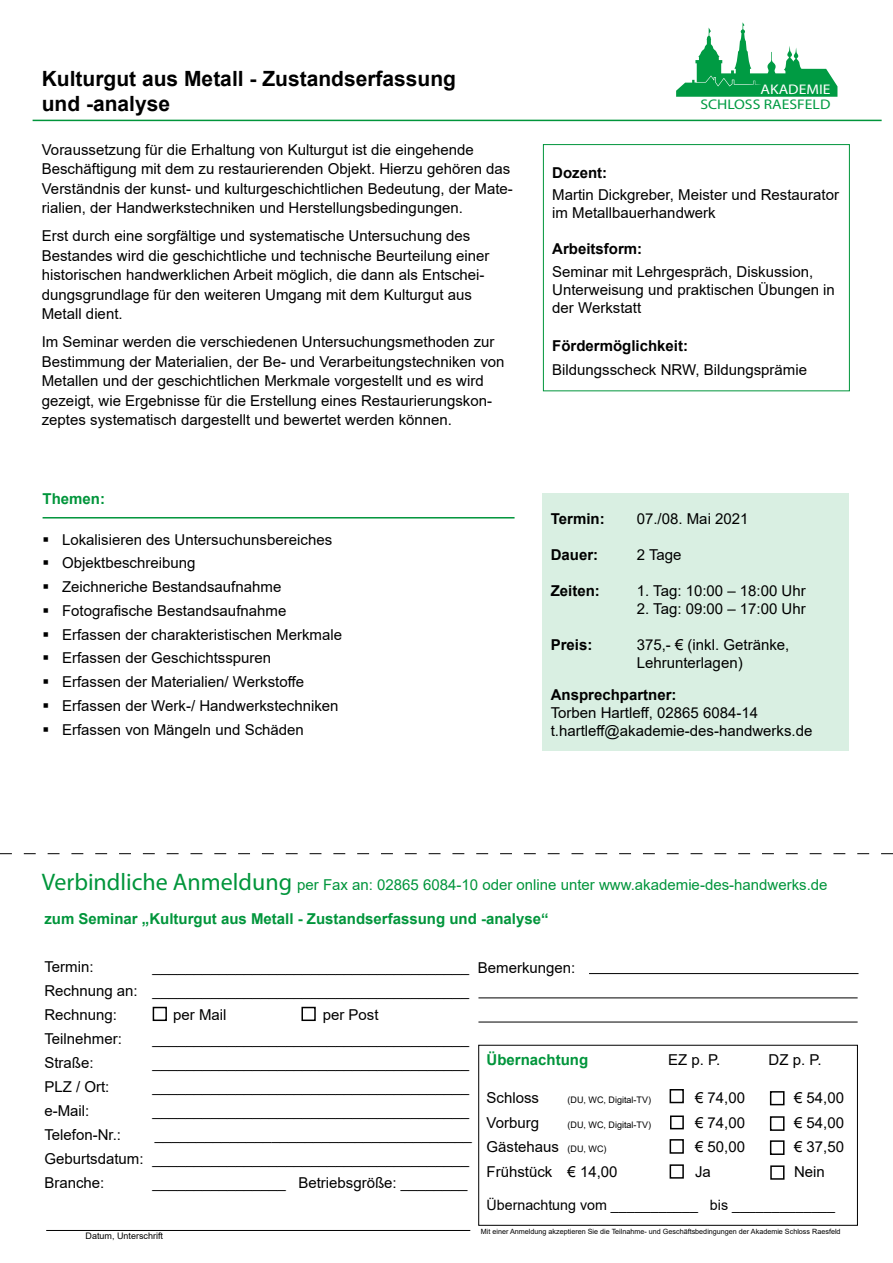
<style>
.page{position:relative;width:893px;height:1263px;background:#fff}
.page>*{position:absolute;margin:0;border:0;box-sizing:border-box;transform-origin:0 0}
.t1{font:700 21px/25.2px "Arial";color:#000}
.t2{font:15px/19.5px "Arial";color:#000}
.t3{font:15px "Arial";color:#00953b}
.t4{font:700 15px "Arial";color:#000}
.t5{font:700 15px "Arial";color:#00953b}
.t6{font:14.25px "Arial";color:#000}
.t7{font:13.95px "Myriad Pro";color:#009b43;scale:1.12 1}
.t8{font:13.95px "Myriad Pro";color:#fff;scale:1.12 1}
.t9{font:9px "Arial";color:#000}
.t10{font:7.2px "Arial";color:#000}
.s1{font-family:"Myriad Pro";font-size:24px}
.s2{font-size:9px}
</style>
<div class="page">
<svg style="left:676px;top:22px;width:161px;height:75px"></svg>
<div style="left:543px;top:144px;width:307px;height:247px;border:1px solid #00953b"></div>
<hr style="left:33px;top:120px;width:849px;height:1px;background:#00953b">
<hr style="left:46px;top:1230px;width:424px;height:1px;background:#000">
<div style="left:478px;top:1045px;width:380px;height:180px;border:1px solid #000"></div>
<div style="left:670px;top:1089px;width:14px;height:14px;border:2px solid #000"></div>
<div style="left:670px;top:1115px;width:14px;height:14px;border:2px solid #000"></div>
<div style="left:670px;top:1139px;width:14px;height:15px;border:2px solid #000"></div>
<div style="left:670px;top:1164px;width:14px;height:14px;border:2px solid #000"></div>
<div style="left:770px;top:1091px;width:14px;height:14px;border:2px solid #000"></div>
<div style="left:770px;top:1116px;width:14px;height:15px;border:2px solid #000"></div>
<div style="left:770px;top:1140px;width:14px;height:15px;border:2px solid #000"></div>
<hr style="left:589px;top:973px;width:269px;height:1px;background:#000">
<hr style="left:478px;top:997px;width:380px;height:1px;background:#000">
<div style="left:770px;top:1165px;width:14px;height:15px;border:2px solid #000"></div>
<hr style="left:478px;top:1022px;width:380px;height:1px;background:#000">
<svg style="left:0;top:853px;width:893px;height:1px"></svg>
<div style="left:542px;top:493px;width:307px;height:257px;background:#d9efe2"></div>
<hr style="left:43px;top:517px;width:472px;height:1px;background:#00953b">
<div style="left:153px;top:1007px;width:14px;height:14px;border:2px solid #000"></div>
<div style="left:301px;top:1007px;width:15px;height:14px;border:2px solid #000"></div>
<h1 class="t1" style="left:42px;top:66px;width:416px">Kulturgut aus Metall - Zustandserfassung und -analyse</h1>
<p class="t2" style="left:42px;top:140px;width:473px">Voraussetzung für die Erhaltung von Kulturgut ist die eingehende Beschäftigung mit dem zu restaurierenden Objekt. Hierzu gehören das Verständnis der kunst- und kulturgeschichtlichen Bedeutung, der Mate&shy;rialien, der Handwerkstechniken und Herstellungsbedingungen.</p>
<p class="t2" style="left:42px;top:226px;width:449px">Erst durch eine sorgfältige und systematische Untersuchung des Bestandes wird die geschichtliche und technische Beurteilung einer historischen handwerklichen Arbeit möglich, die dann als Entschei&shy;dungsgrundlage für den weiteren Umgang mit dem Kulturgut aus Metall dient.</p>
<p class="t2" style="left:42px;top:332px;width:464px">Im Seminar werden die verschiedenen Untersuchungsmethoden zur Bestimmung der Materialien, der Be- und Verarbeitungstechniken von Metallen und der geschichtlichen Merkmale vorgestellt und es wird gezeigt, wie Ergebnisse für die Erstellung eines Restaurierungskon&shy;zeptes systematisch dargestellt und bewertet werden können.</p>
<p class="t5" style="left:43px;top:488px;width:64px">Themen:</p>
<p class="t2" style="left:62px;top:527px;width:282px;line-height:23.7px">Lokalisieren des Untersuchunsbereiches Objektbeschreibung<br>Zeichneriche Bestandsaufnahme Fotografische Bestandsaufnahme Erfassen der charakteristischen Merkmale Erfassen der Geschichtsspuren<br>Erfassen der Materialien/ Werkstoffe Erfassen der Werk-/ Handwerkstechniken Erfassen von Mängeln und Schäden</p>
<p class="t8" style="left:760px;top:81px;width:64px">AKADEMIE</p>
<p class="t7" style="left:700px;top:96px;width:118px">SCHLOSS RAESFELD</p>
<p class="t4" style="left:552px;top:162px;width:56px">Dozent:</p>
<p class="t2" style="left:552px;top:186px;width:288px;line-height:18px">Martin Dickgreber, Meister und Restaurator im Metallbauerhandwerk</p>
<p class="t4" style="left:552px;top:239px;width:91px">Arbeitsform:</p>
<p class="t2" style="left:552px;top:262px;width:284px;line-height:18px">Seminar mit Lehrgespräch, Diskussion,<br>Unterweisung und praktischen Übungen in der Werkstatt</p>
<p class="t4" style="left:552px;top:335px;width:137px">Fördermöglichkeit:</p>
<p class="t2" style="left:552px;top:359px;width:256px">Bildungsscheck NRW, Bildungsprämie</p>
<p class="t4" style="left:551px;top:508px;width:55px">Termin:</p>
<p class="t2" style="left:637px;top:509px;width:113px">07./08. Mai 2021</p>
<p class="t4" style="left:551px;top:544px;width:49px">Dauer:</p>
<p class="t2" style="left:637px;top:545px;width:46px">2 Tage</p>
<p class="t4" style="left:551px;top:580px;width:51px">Zeiten:</p>
<p class="t2" style="left:637px;top:581px;width:171px">1. Tag: 10:00 – 18:00 Uhr</p>
<p class="t2" style="left:637px;top:599px;width:171px">2. Tag: 09:00 – 17:00 Uhr</p>
<p class="t4" style="left:551px;top:634px;width:43px">Preis:</p>
<p class="t2" style="left:637px;top:636px;width:154px;line-height:18px">375,- € (inkl. Getränke,<br>Lehrunterlagen)</p>
<p class="t4" style="left:551px;top:684px;width:127px">Ansprechpartner:</p>
<p class="t2" style="left:551px;top:703px;width:263px;line-height:18px">Torben Hartleff, 02865 6084-14 t.hartleff@akademie-des-handwerks.de</p>
<p class="t3" style="left:42px;top:874px;width:787px"><span class="s1">Verbindliche Anmeldung</span> per Fax an: 02865 6084-10 oder online unter www.akademie-des-handwerks.de</p>
<p class="t5" style="left:44px;top:908px;width:506px">zum Seminar „Kulturgut aus Metall - Zustandserfassung und -analyse“</p>
<p class="t2" style="left:44px;top:957px;width:51px">Termin:</p>
<p class="t2" style="left:44px;top:954px;width:426px;line-height:24px;text-align:justify;text-indent:108px">______________________________________ Rechnung an: ______________________________________ Rechnung:</p>
<p class="t2" style="left:478px;top:958px;width:99px">Bemerkungen:</p>
<p class="t2" style="left:173px;top:1005px;width:55px">per Mail</p>
<p class="t2" style="left:323px;top:1005px;width:57px">per Post</p>
<p class="t2" style="left:44px;top:1029px;width:79px">Teilnehmer:</p>
<p class="t2" style="left:44px;top:1053px;width:51px">Straße:</p>
<p class="t2" style="left:44px;top:1077px;width:67px">PLZ / Ort:</p>
<p class="t2" style="left:44px;top:1101px;width:47px">e-Mail:</p>
<p class="t2" style="left:152px;top:1029px;width:318px">______________________________________</p>
<p class="t2" style="left:152px;top:1053px;width:318px">______________________________________</p>
<p class="t2" style="left:152px;top:1077px;width:318px">______________________________________</p>
<p class="t2" style="left:152px;top:1101px;width:318px">______________________________________</p>
<p class="t2" style="left:44px;top:1125px;width:78px">Telefon-Nr.:</p>
<p class="t2" style="left:44px;top:1122px;width:429px;line-height:24px;text-indent:111px">______________________________________<br>Geburtsdatum: ______________________________________<br>Branche:</p>
<p class="t2" style="left:152px;top:1173px;width:317px">________________ Betriebsgröße: ________</p>
<p class="t9" style="left:86px;top:1230px;width:79px">Datum, Unterschrift</p>
<p class="t5" style="left:487px;top:1049px;width:103px">Übernachtung</p>
<p class="t2" style="left:668px;top:1049px;width:54px">EZ p. P.</p>
<p class="t2" style="left:769px;top:1049px;width:55px">DZ p. P.</p>
<p class="t2" style="left:487px;top:1088px;width:54px">Schloss</p>
<p class="t9" style="left:568px;top:1093px;width:85px">(DU, WC, Digital-TV)</p>
<p class="t2" style="left:695px;top:1088px;width:52px">€ 74,00</p>
<p class="t2" style="left:794px;top:1088px;width:52px">€ 54,00</p>
<p class="t2" style="left:487px;top:1112px;width:54px">Vorburg</p>
<p class="t9" style="left:568px;top:1118px;width:85px">(DU, WC, Digital-TV)</p>
<p class="t2" style="left:695px;top:1112px;width:52px">€ 74,00</p>
<p class="t2" style="left:794px;top:1112px;width:52px">€ 54,00</p>
<p class="t2" style="left:487px;top:1137px;width:121px">Gästehaus <span class="s2">(DU, WC)</span></p>
<p class="t2" style="left:695px;top:1137px;width:52px">€ 50,00</p>
<p class="t2" style="left:794px;top:1137px;width:52px">€ 37,50</p>
<p class="t2" style="left:487px;top:1162px;width:133px">Frühstück € 14,00</p>
<p class="t2" style="left:695px;top:1162px;width:17px">Ja</p>
<p class="t2" style="left:794px;top:1162px;width:32px">Nein</p>
<p class="t6" style="left:487px;top:1195px;width:350px">Übernachtung vom ___________ bis _____________</p>
<p class="t10" style="left:481px;top:1227px;width:361px">Mit einer Anmeldung akzeptieren Sie die Teilnahme- und Geschäftsbedingungen der Akademie Schloss Raesfeld</p>
</div>
